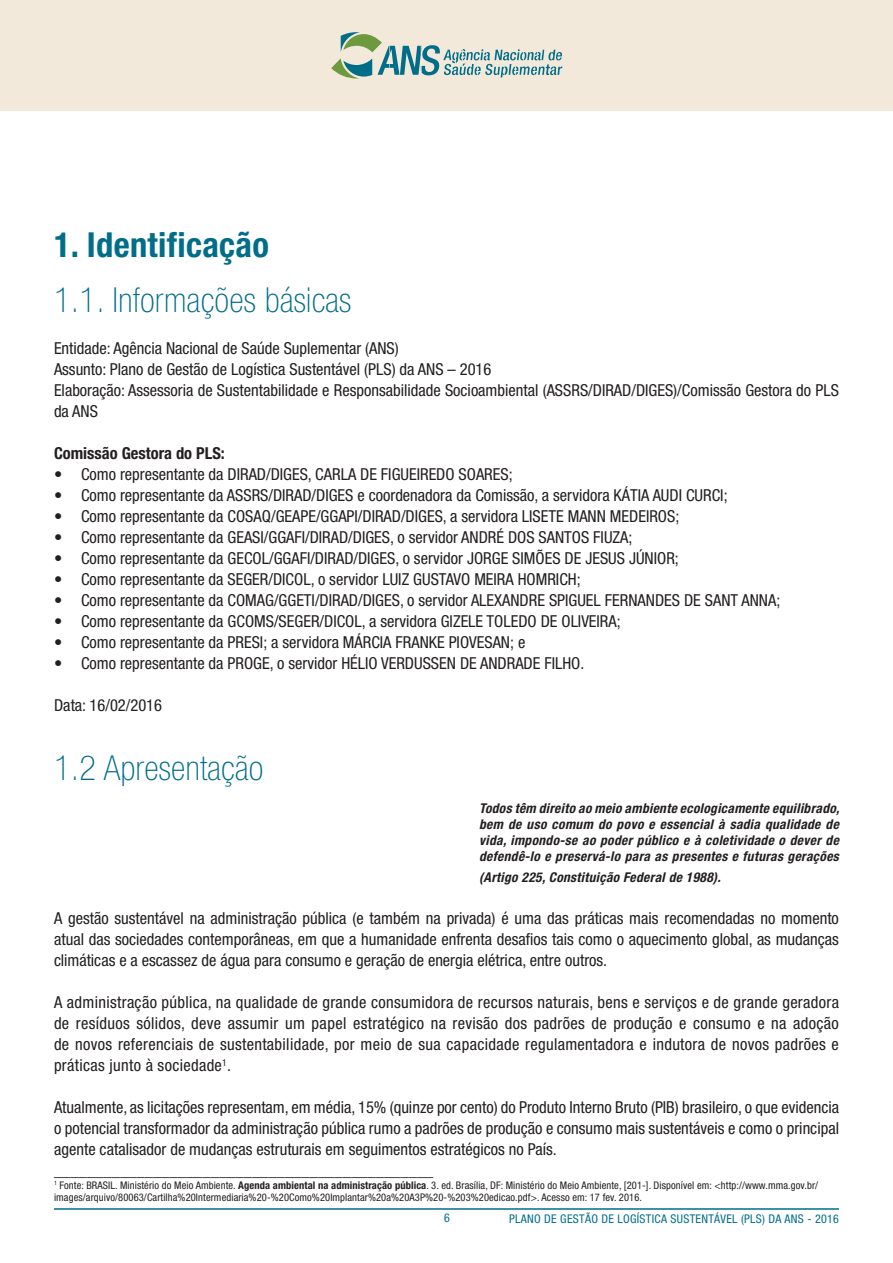
<style>
.page{position:relative;width:893px;height:1263px;background:#fff}
.page>*{position:absolute;margin:0;border:0;box-sizing:border-box;transform-origin:0 0}
.titulo_principal{font:100 condensed 34.5px "Helvetica Neue";letter-spacing:.01em;color:#006d89}
.titulo_principal-2{font:700 condensed 34.5px "Helvetica Neue";letter-spacing:.01em;color:#006d89}
.texto{font:condensed 16.5px/21px "Helvetica Neue";color:#231f20;text-align:justify}
.texto-2{font:700 condensed 16.5px "Helvetica Neue";color:#231f20}
.texto-3{font:italic 700 condensed 13.5px/16.2px "Helvetica Neue";letter-spacing:.025em;color:#231f20;text-align:justify}
.t1{font:condensed 12px "Helvetica Neue";letter-spacing:.025em;color:#006d89}
.texto-4{font:condensed 10.5px/12.6px "Helvetica Neue";letter-spacing:.01em;color:#231f20}
.s1{font-weight:700}
</style>
<div class="page">
<div style="left:0;top:0;width:893px;height:111px;background:#f2e9da"></div>
<svg style="left:331px;top:32px;width:231px;height:46px"></svg>
<hr style="left:54px;top:1208px;width:785px;height:2px;background:#006d89">
<p class="titulo_principal-2" style="left:54px;top:223px;width:217px">1. Identificação</p>
<p class="titulo_principal" style="left:54px;top:280px;width:299px">1.1. Informações básicas</p>
<p class="texto" style="left:54px;top:338px;width:346px">Entidade: Agência Nacional de Saúde Suplementar (ANS)</p>
<p class="texto" style="left:54px;top:359px;width:439px">Assunto: Plano de Gestão de Logística Sustentável (PLS) da ANS – 2016</p>
<p class="texto" style="left:54px;top:380px;width:786px">Elaboração: Assessoria de Sustentabilidade e Responsabilidade Socioambiental (ASSRS/DIRAD/DIGES)/Comissão Gestora do PLS da ANS</p>
<p class="texto-2" style="left:54px;top:443px;width:172px">Comissão Gestora do PLS:</p>
<p class="texto" style="left:54px;top:464px;width:460px">• Como representante da DIRAD/DIGES, CARLA DE FIGUEIREDO SOARES;</p>
<p class="texto" style="left:54px;top:485px;width:675px">• Como representante da ASSRS/DIRAD/DIGES e coordenadora da Comissão, a servidora KÁTIA AUDI CURCI;</p>
<p class="texto" style="left:54px;top:506px;width:627px">• Como representante da COSAQ/GEAPE/GGAPI/DIRAD/DIGES, a servidora LISETE MANN MEDEIROS;</p>
<p class="texto" style="left:54px;top:527px;width:580px">• Como representante da GEASI/GGAFI/DIRAD/DIGES, o servidor ANDRÉ DOS SANTOS FIUZA;</p>
<p class="texto" style="left:54px;top:548px;width:626px">• Como representante da GECOL/GGAFI/DIRAD/DIGES, o servidor JORGE SIMÕES DE JESUS JÚNIOR;</p>
<p class="texto" style="left:54px;top:569px;width:528px">• Como representante da SEGER/DICOL, o servidor LUIZ GUSTAVO MEIRA HOMRICH;</p>
<p class="texto" style="left:54px;top:590px;width:728px">• Como representante da COMAG/GGETI/DIRAD/DIGES, o servidor ALEXANDRE SPIGUEL FERNANDES DE SANT ANNA;</p>
<p class="texto" style="left:54px;top:611px;width:568px">• Como representante da GCOMS/SEGER/DICOL, a servidora GIZELE TOLEDO DE OLIVEIRA;</p>
<p class="texto" style="left:54px;top:632px;width:473px">• Como representante da PRESI; a servidora MÁRCIA FRANKE PIOVESAN; e</p>
<p class="texto" style="left:54px;top:653px;width:532px">• Como representante da PROGE, o servidor HÉLIO VERDUSSEN DE ANDRADE FILHO.</p>
<p class="texto" style="left:54px;top:695px;width:110px">Data: 16/02/2016</p>
<p class="titulo_principal" style="left:54px;top:748px;width:211px">1.2 Apresentação</p>
<p class="texto-3" style="left:479px;top:799px;width:362px">Todos têm direito ao meio ambiente ecologicamente equilibrado, bem de uso comum do povo e essencial à sadia qualidade de vida, impondo-se ao poder público e à coletividade o dever de defendê-lo e preservá-lo para as presentes e futuras gerações</p>
<p class="texto-3" style="left:479px;top:869px;width:243px">(Artigo 225, Constituição Federal de 1988).</p>
<p class="texto" style="left:54px;top:908px;width:786px">A gestão sustentável na administração pública (e também na privada) é uma das práticas mais recomendadas no momento atual das sociedades contemporâneas, em que a humanidade enfrenta desafios tais como o aquecimento global, as mudanças climáticas e a escassez de água para consumo e geração de energia elétrica, entre outros.</p>
<p class="texto" style="left:54px;top:992px;width:786px">A administração pública, na qualidade de grande consumidora de recursos naturais, bens e serviços e de grande geradora de resíduos sólidos, deve assumir um papel estratégico na revisão dos padrões de produção e consumo e na adoção de novos referenciais de sustentabilidade, por meio de sua capacidade regulamentadora e indutora de novos padrões e práticas junto à sociedade<sup>1</sup>.</p>
<p class="texto" style="left:54px;top:1097px;width:786px">Atualmente, as licitações representam, em média, 15% (quinze por cento) do Produto Interno Bruto (PIB) brasileiro, o que evidencia o potencial transformador da administração pública rumo a padrões de produção e consumo mais sustentáveis e como o principal agente catalisador de mudanças estruturais em seguimentos estratégicos no País.</p>
<p class="texto" style="left:54px;top:1160px;width:381px">______________________________________________</p>
<p class="texto-4" style="left:54px;top:1179px;width:766px"><sup>1</sup> Fonte: BRASIL. Ministério do Meio Ambiente. <span class="s1">Agenda ambiental na administração pública</span>. 3. ed. Brasília, DF: Ministério do Meio Ambiente, [201-]. Disponível em: &lt;http://www.mma.gov.br/ images/arquivo/80063/Cartilha%20Intermediaria%20-%20Como%20Implantar%20a%20A3P%20-%203%20edicao.pdf&gt;. Acesso em: 17 fev. 2016.</p>
<p class="t1" style="left:444px;top:1211px;width:7px">6</p>
<p class="t1" style="left:509px;top:1211px;width:331px">PLANO DE GESTÃO DE LOGÍSTICA SUSTENTÁVEL (PLS) DA ANS - 2016</p>
</div>
